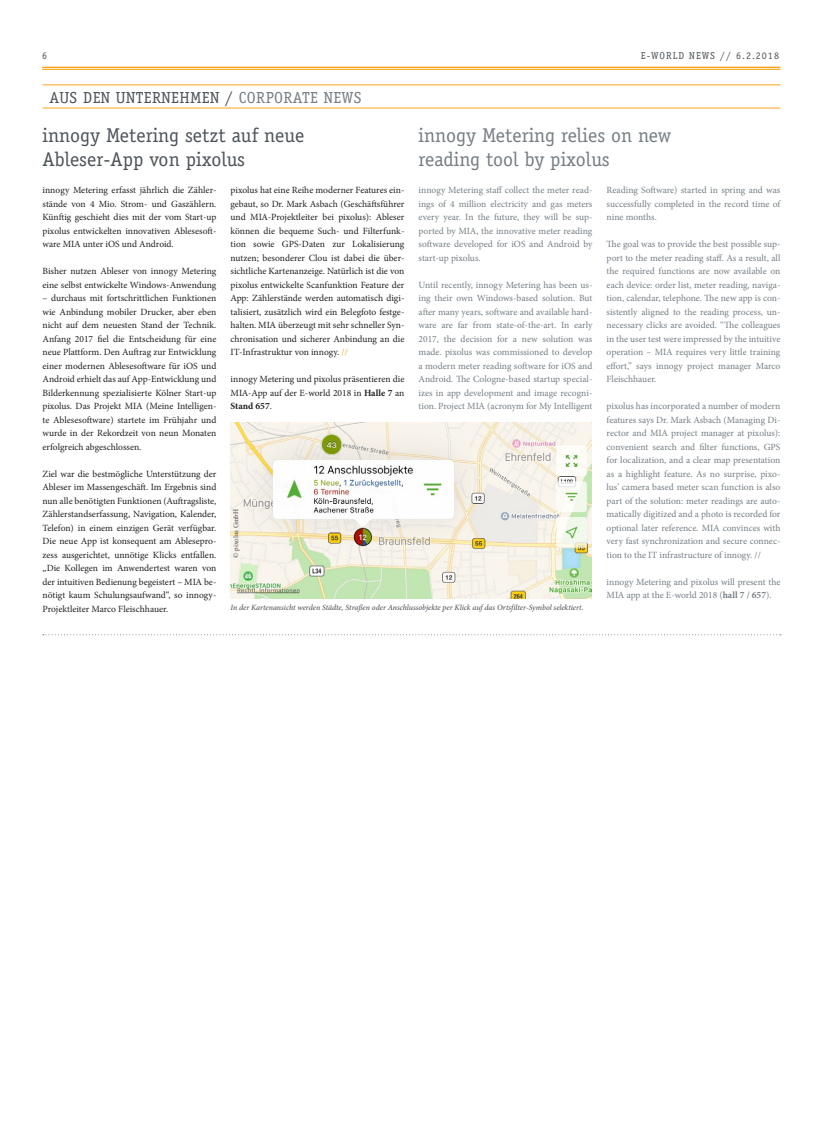
<style>
.page{position:relative;width:823px;height:1134px;background:#fff}
.page>*{position:absolute;margin:0;border:0;box-sizing:border-box;transform-origin:0 0}
.E-NEWS_-_Headline__s{font:20px/24px "Officina Serif Std";color:#4d545a}
.E-NEWS_-_Headline__s-2{font:20px/24px "Officina Serif Std";color:#757e84}
.E-NEWS_-_Rubrizierun{font:16px "Officina Serif Std";letter-spacing:.03em;color:#4d545a}
.t1{font:10px "Officina Serif Std";letter-spacing:.1em;color:#4d545a}
.E-NEWS_-_Fließtext{font:9.5px/13.5px "Minion Pro";color:#231f20;text-align:justify}
.E-NEWS_-_Fließtext_E{font:9.5px/13.5px "Minion Pro";color:#757e84;text-align:justify}
.E-NEWS_-_Bilduntersc{font:italic 500 8px "Minion Pro";letter-spacing:-.005em;color:#4d545a}
.t2{font:7px "Times New Roman";color:#231f20}
.s1{color:#757e84}
.s2{color:#f9a51b}
.s3{font-weight:700}
</style>
<div class="page">
<hr style="left:42px;top:67px;width:738px;height:1px;background:#f9a51b">
<hr style="left:42px;top:69px;width:738px;height:1px;background:#f9a51b">
<hr style="left:43px;top:85px;width:737px;height:1px;background:#f9a51b">
<hr style="left:43px;top:108px;width:737px;height:1px;background:#f9a51b">
<svg style="left:43px;top:634px;width:737px;height:1px"></svg>
<img style="left:230px;top:423px;width:361px;height:175px">
<p class="t1" style="left:42px;top:50px;width:6px">6</p>
<p class="t1" style="left:640px;top:50px;width:139px">E-WORLD NEWS // 6.2.2018</p>
<p class="E-NEWS_-_Rubrizierun" style="left:50px;top:88px;width:313px">AUS DEN UNTERNEHMEN / <span class="s1">CORPORATE NEWS</span></p>
<p class="E-NEWS_-_Headline__s" style="left:43px;top:123px;width:263px">innogy Metering setzt auf neue<br>Ableser-App von pixolus</p>
<p class="E-NEWS_-_Headline__s-2" style="left:418px;top:123px;width:254px">innogy Metering relies on new reading tool by pixolus</p>
<p class="E-NEWS_-_Fließtext" style="left:43px;top:183px;width:175px">innogy Metering erfasst jährlich die Zähler&shy;stände von 4 Mio. Strom- und Gaszählern.<br>Künftig geschieht dies mit der vom Start-up pixolus entwickelten innovativen Ablesesoft&shy;ware MIA unter iOS und Android.</p>
<p class="E-NEWS_-_Fließtext" style="left:43px;top:264px;width:175px">Bisher nutzen Ableser von innogy Metering eine selbst entwickelte Windows-Anwendung</p>
<p class="E-NEWS_-_Fließtext" style="left:43px;top:291px;width:175px">– durchaus mit fortschrittlichen Funktionen wie Anbindung mobiler Drucker, aber eben nicht auf dem neuesten Stand der Technik.<br>Anfang 2017 fiel die Entscheidung für eine neue Plattform. Den Auftrag zur Entwicklung einer modernen Ablesesoftware für iOS und Android erhielt das auf App-Entwicklung und Bilderkennung spezialisierte Kölner Start-up pixolus. Das Projekt MIA (Meine Intelligen&shy;te Ablesesoftware) startete im Frühjahr und wurde in der Rekordzeit von neun Monaten erfolgreich abgeschlossen.</p>
<p class="E-NEWS_-_Fließtext" style="left:43px;top:467px;width:175px">Ziel war die bestmögliche Unterstützung der Ableser im Massengeschäft. Im Ergebnis sind nun alle benötigten Funktionen (Auftragsliste, Zählerstandserfassung, Navigation, Kalender, Telefon) in einem einzigen Gerät verfügbar.<br>Die neue App ist konsequent am Ablesepro&shy;zess ausgerichtet, unnötige Klicks entfallen. „Die Kollegen im Anwendertest waren von der intuitiven Bedienung begeistert – MIA be&shy;nötigt kaum Schulungsaufwand“, so innogy-Projektleiter Marco Fleischhauer.</p>
<p class="E-NEWS_-_Fließtext" style="left:230px;top:183px;width:175px">pixolus hat eine Reihe moderner Features ein&shy;gebaut, so Dr. Mark Asbach (Geschäftsführer und MIA-Projektleiter bei pixolus): Ableser können die bequeme Such- und Filterfunk&shy;tion sowie GPS-Daten zur Lokalisierung nutzen; besonderer Clou ist dabei die über&shy;sichtliche Kartenanzeige. Natürlich ist die von pixolus entwickelte Scanfunktion Feature der App: Zählerstände werden automatisch digi&shy;talisiert, zusätzlich wird ein Belegfoto festge&shy;halten. MIA überzeugt mit sehr schneller Syn&shy;chronisation und sicherer Anbindung an die IT-Infrastruktur von innogy. <span class="s2">//</span></p>
<p class="E-NEWS_-_Fließtext" style="left:230px;top:372px;width:175px">innogy Metering und pixolus präsentieren die MIA-App auf der E-world 2018 in <span class="s3">Halle 7</span> an <span class="s3">Stand 657</span>.</p>
<p class="E-NEWS_-_Fließtext_E" style="left:418px;top:183px;width:175px">innogy Metering staff collect the meter read&shy;ings of 4 million electricity and gas meters every year. In the future, they will be sup&shy;ported by MIA, the innovative meter reading software developed for iOS and Android by start-up pixolus.</p>
<p class="E-NEWS_-_Fließtext_E" style="left:418px;top:278px;width:175px">Until recently, innogy Metering has been us&shy;ing their own Windows-based solution. But after many years, software and available hard&shy;ware are far from state-of-the-art. In early 2017, the decision for a new solution was made. pixolus was commissioned to develop a modern meter reading software for iOS and Android. The Cologne-based startup special&shy;izes in app development and image recogni&shy;tion. Project MIA (acronym for My Intelligent</p>
<p class="t2" style="left:231px;top:558px;width:50px;rotate:-90deg">© pixolus GmbH</p>
<p class="E-NEWS_-_Bilduntersc" style="left:230px;top:601px;width:354px">In der Kartenansicht werden Städte, Straßen oder Anschlussobjekte per Klick auf das Ortsfilter-Symbol selektiert.</p>
<p class="E-NEWS_-_Fließtext_E" style="left:606px;top:183px;width:175px">Reading Software) started in spring and was successfully completed in the record time of nine months.</p>
<p class="E-NEWS_-_Fließtext_E" style="left:606px;top:237px;width:175px">The goal was to provide the best possible sup&shy;port to the meter reading staff. As a result, all the required functions are now available on each device: order list, meter reading, naviga&shy;tion, calendar, telephone. The new app is con&shy;sistently aligned to the reading process, un&shy;necessary clicks are avoided. “The colleagues in the user test were impressed by the intuitive operation – MIA requires very little training effort,” says innogy project manager Marco Fleischhauer.</p>
<p class="E-NEWS_-_Fließtext_E" style="left:606px;top:399px;width:175px">pixolus has incorporated a number of modern features says Dr. Mark Asbach (Managing Di&shy;rector and MIA project manager at pixolus): convenient search and filter functions, GPS for localization, and a clear map presentation as a highlight feature. As no surprise, pixo&shy;lus’ camera based meter scan function is also part of the solution: meter readings are auto&shy;matically digitized and a photo is recorded for optional later reference. MIA convinces with very fast synchronization and secure connec&shy;tion to the IT infrastructure of innogy. //</p>
<p class="E-NEWS_-_Fließtext_E" style="left:606px;top:575px;width:175px">innogy Metering and pixolus will present the<br>MIA app at the E-world 2018 (<span class="s3">hall 7 / 657</span>).</p>
</div>
